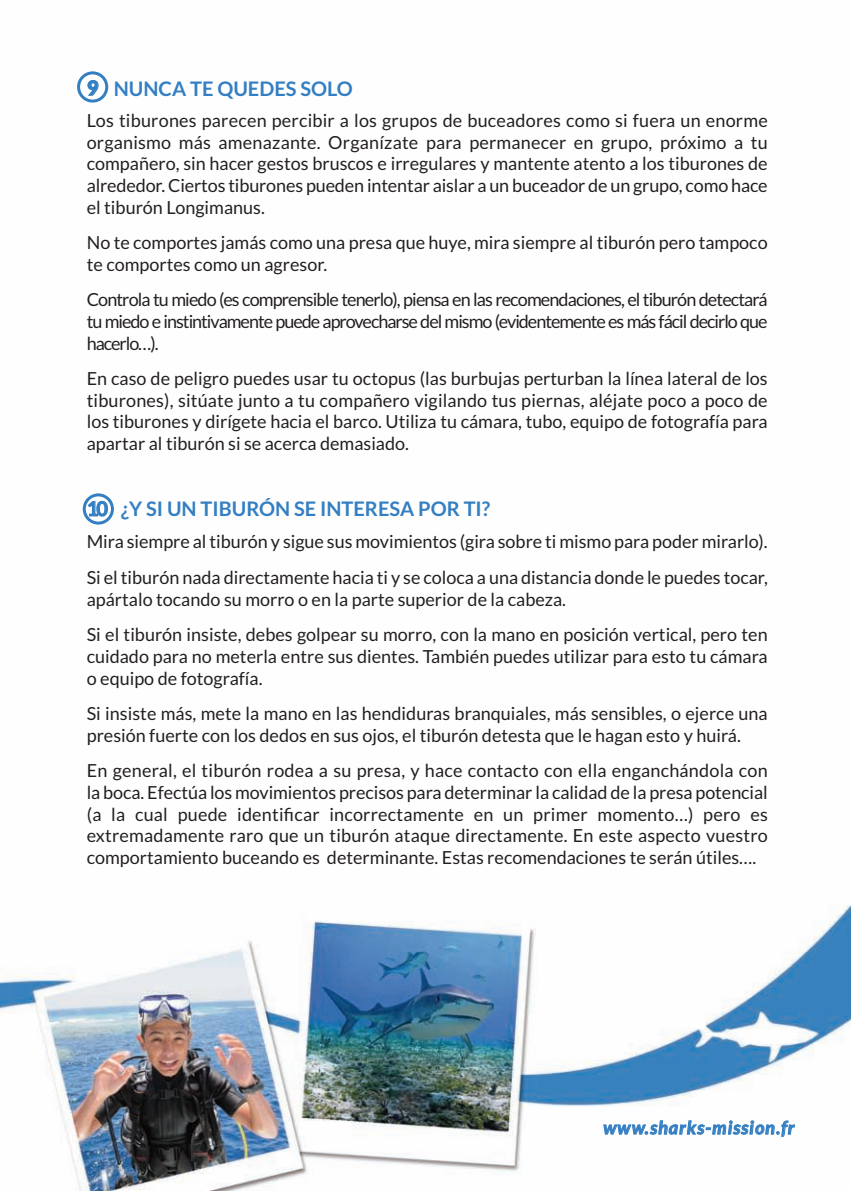
<style>
.page{position:relative;width:851px;height:1191px;background:#fff}
.page>*{position:absolute;margin:0;border:0;box-sizing:border-box;transform-origin:0 0}
.t1{font:20px "Lato Bold OTF";color:#347fc2}
.t2{font:18px/21.6px "Lato";color:#231f20}
.t3{font:18px "Lato Bold Italic OTF";letter-spacing:.05em;color:#347fc2}
.s1{font-family:"Lato";font-weight:900}
.s2{font-family:"Lato";font-weight:700}
</style>
<div class="page">
<img style="left:0;top:85px;width:850px;height:1106px">
<svg style="left:77px;top:71px;width:31px;height:32px"></svg>
<svg style="left:83px;top:493px;width:31px;height:31px"></svg>
<p class="t1" style="left:87px;top:77px;width:267px"><span class="s1">9</span> NUNCA TE QUEDES SOLO</p>
<p class="t2" style="left:87px;top:110px;width:682px;text-align:justify">Los tiburones parecen percibir a los grupos de buceadores como si fuera un enorme organismo más amenazante. Organízate para permanecer en grupo, próximo a tu compañero, sin hacer gestos bruscos e irregulares y mantente atento a los tiburones de alrededor. Ciertos tiburones pueden intentar aislar a un buceador de un grupo, como hace el tiburón Longimanus.</p>
<p class="t2" style="left:87px;top:232px;width:682px">No te comportes jamás como una presa que huye, mira siempre al tiburón pero tampoco te comportes como un agresor.</p>
<p class="t2" style="left:87px;top:289px;width:682px;text-align:justify">Controla tu miedo (es comprensible tenerlo), piensa en las recomendaciones, el tiburón detectará tu miedo e instintivamente puede aprovecharse del mismo (evidentemente es más fácil decirlo que hacerlo…).</p>
<p class="t2" style="left:87px;top:368px;width:682px;text-align:justify">En caso de peligro puedes usar tu octopus (las burbujas perturban la línea lateral de los tiburones), sitúate junto a tu compañero vigilando tus piernas, aléjate poco a poco de los tiburones y dirígete hacia el barco. Utiliza tu cámara, tubo, equipo de fotografía para apartar al tiburón si se acerca demasiado.</p>
<p class="t1" style="left:87px;top:498px;width:405px"><span class="s2">10</span> ¿Y SI UN TIBURÓN SE INTERESA POR TI?</p>
<p class="t2" style="left:87px;top:524px;width:682px;line-height:35.6px">Mira siempre al tiburón y sigue sus movimientos (gira sobre ti mismo para poder mirarlo).<br>Si el tiburón nada directamente hacia ti y se coloca a una distancia donde le puedes tocar,</p>
<p class="t2" style="left:87px;top:581px;width:682px;line-height:35.6px">apártalo tocando su morro o en la parte superior de la cabeza.<br>Si el tiburón insiste, debes golpear su morro, con la mano en posición vertical, pero ten</p>
<p class="t2" style="left:87px;top:646px;width:682px">cuidado para no meterla entre sus dientes. También puedes utilizar para esto tu cámara o equipo de fotografía.</p>
<p class="t2" style="left:87px;top:703px;width:682px">Si insiste más, mete la mano en las hendiduras branquiales, más sensibles, o ejerce una presión fuerte con los dedos en sus ojos, el tiburón detesta que le hagan esto y huirá.</p>
<p class="t2" style="left:87px;top:760px;width:682px;text-align:justify">En general, el tiburón rodea a su presa, y hace contacto con ella enganchándola con la boca. Efectúa los movimientos precisos para determinar la calidad de la presa potencial (a la cual puede identificar incorrectamente en un primer momento…) pero es extremadamente raro que un tiburón ataque directamente. En este aspecto vuestro comportamiento buceando es determinante. Estas recomendaciones te serán útiles….</p>
<p class="t3" style="left:603px;top:1117px;width:193px">www.sharks-mission.fr</p>
</div>
